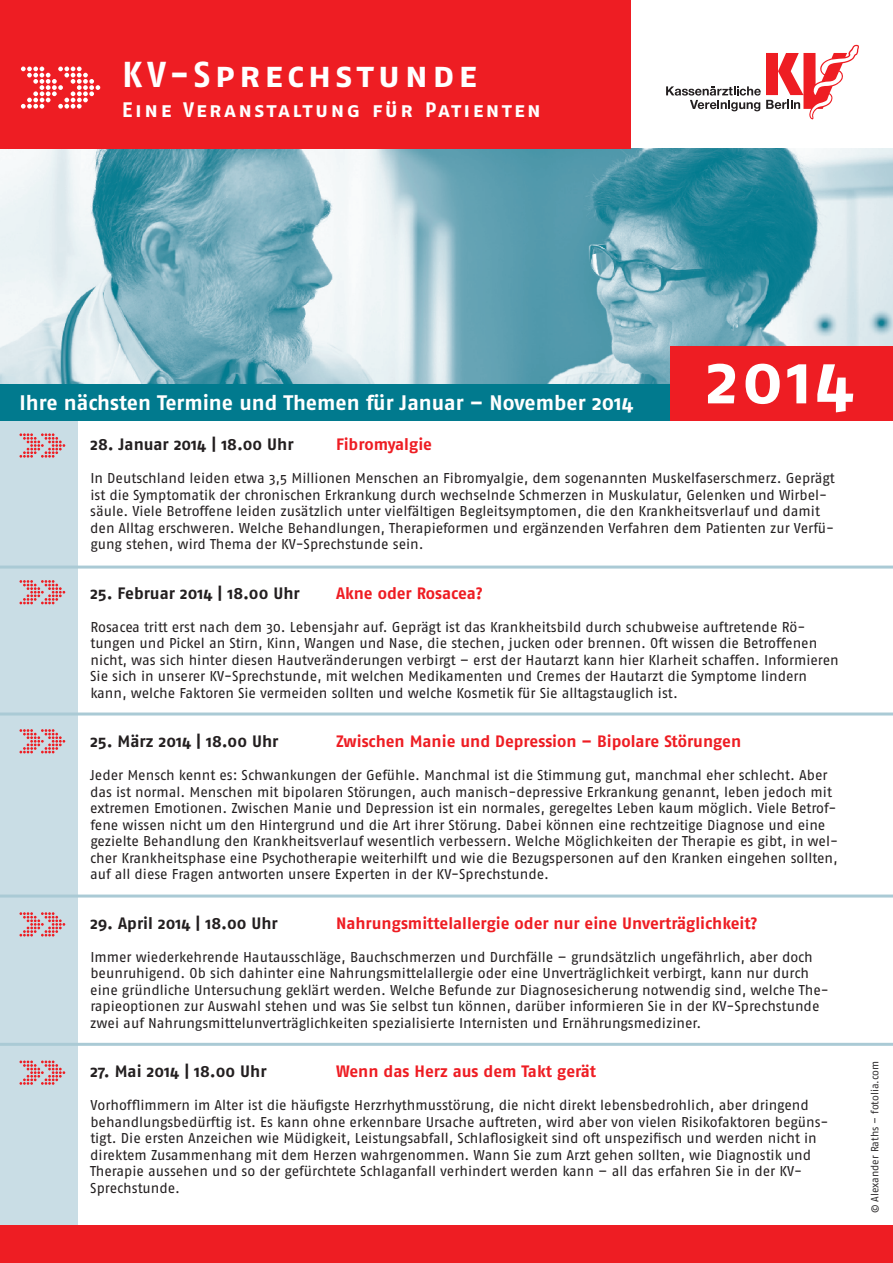
<style>
.page{position:relative;width:893px;height:1263px;background:#fff}
.page>*{position:absolute;margin:0;border:0;box-sizing:border-box;transform-origin:0 0}
.t1{font:69.75px "Fago No Bold Caps";color:#fff}
.t2{font:36px "Fago No Bold Caps";letter-spacing:.11em;color:#fff}
.t3{font:700 21px "Fago No";color:#fff}
.t4{font:21px "Fago No Bold Caps";letter-spacing:.11em;color:#fff}
.t5{font:700 16.5px "Fago No";color:#ee1d23}
.t6{font:700 16.5px "Fago No";color:#231f20}
.t7{font:14.25px/16.5px "Fago No";letter-spacing:-.005em;color:#231f20}
.t8{font:10.5px "Fago No";color:#312f30}
</style>
<div class="page">
<img style="left:0;top:149px;width:893px;height:235px">
<div style="left:0;top:406px;width:77px;height:825px;background:#c9dde5"></div>
<svg style="left:19px;top:433px;width:46px;height:25px"></svg>
<svg style="left:19px;top:1060px;width:46px;height:25px"></svg>
<hr style="left:0;top:1043px;width:893px;height:3px;background:#aacad5">
<svg style="left:19px;top:912px;width:46px;height:24px"></svg>
<hr style="left:0;top:894px;width:893px;height:3px;background:#aacad5">
<svg style="left:19px;top:729px;width:46px;height:24px"></svg>
<hr style="left:0;top:712px;width:893px;height:3px;background:#aacad5">
<svg style="left:19px;top:580px;width:46px;height:24px"></svg>
<hr style="left:0;top:566px;width:893px;height:3px;background:#aacad5">
<div style="left:0;top:1226px;width:893px;height:37px;background:#ee1d23"></div>
<div style="left:0;top:384px;width:893px;height:37px;background:#017a8e"></div>
<svg style="left:666px;top:45px;width:193px;height:75px"></svg>
<div style="left:0;top:0;width:631px;height:149px;background:#ee1d23"></div>
<svg style="left:21px;top:67px;width:79px;height:42px"></svg>
<div style="left:670px;top:346px;width:223px;height:75px;background:#ee1d23"></div>
<h2 class="t2" style="left:122px;top:54px;width:357px">KV-Sprechstunde</h2>
<h3 class="t4" style="left:122px;top:98px;width:421px">Eine Veranstaltung für Patienten</h3>
<h3 class="t3" style="left:19px;top:391px;width:616px">Ihre nächsten Termine und Themen für Januar – November 2014</h3>
<h1 class="t1" style="left:705px;top:338px;width:151px">2014</h1>
<p class="t6" style="left:90px;top:435px;width:205px">28. Januar 2014 | 18.00 Uhr</p>
<p class="t5" style="left:336px;top:435px;width:98px">Fibromyalgie</p>
<p class="t7" style="left:90px;top:470px;width:746px">In Deutschland leiden etwa 3,5 Millionen Menschen an Fibromyalgie, dem sogenannten Muskelfaserschmerz. Geprägt ist die Symptomatik der chronischen Erkrankung durch wechselnde Schmerzen in Muskulatur, Gelenken und Wirbel&shy;säule. Viele Betroffene leiden zusätzlich unter vielfältigen Begleitsymptomen, die den Krankheitsverlauf und damit den Alltag erschweren. Welche Behandlungen, Therapieformen und ergänzenden Verfahren dem Patienten zur Verfü&shy;gung stehen, wird Thema der KV-Sprechstunde sein.</p>
<p class="t6" style="left:90px;top:583px;width:211px">25. Februar 2014 | 18.00 Uhr</p>
<p class="t5" style="left:336px;top:583px;width:148px">Akne oder Rosacea?</p>
<p class="t7" style="left:90px;top:618px;width:750px">Rosacea tritt erst nach dem 30. Lebensjahr auf. Geprägt ist das Krankheitsbild durch schubweise auftretende Rö&shy;tungen und Pickel an Stirn, Kinn, Wangen und Nase, die stechen, jucken oder brennen. Oft wissen die Betroffenen nicht, was sich hinter diesen Hautveränderungen verbirgt – erst der Hautarzt kann hier Klarheit schaffen. Informieren Sie sich in unserer KV-Sprechstunde, mit welchen Medikamenten und Cremes der Hautarzt die Symptome lindern kann, welche Faktoren Sie vermeiden sollten und welche Kosmetik für Sie alltagstauglich ist.</p>
<p class="t6" style="left:90px;top:732px;width:190px">25. März 2014 | 18.00 Uhr</p>
<p class="t5" style="left:336px;top:732px;width:407px">Zwischen Manie und Depression – Bipolare Störungen</p>
<p class="t7" style="left:90px;top:767px;width:749px">Jeder Mensch kennt es: Schwankungen der Gefühle. Manchmal ist die Stimmung gut, manchmal eher schlecht. Aber das ist normal. Menschen mit bipolaren Störungen, auch manisch-depressive Erkrankung genannt, leben jedoch mit extremen Emotionen. Zwischen Manie und Depression ist ein normales, geregeltes Leben kaum möglich. Viele Betrof&shy;fene wissen nicht um den Hintergrund und die Art ihrer Störung. Dabei können eine rechtzeitige Diagnose und eine gezielte Behandlung den Krankheitsverlauf wesentlich verbessern. Welche Möglichkeiten der Therapie es gibt, in wel&shy;cher Krankheitsphase eine Psychotherapie weiterhilft und wie die Bezugspersonen auf den Kranken eingehen sollten, auf all diese Fragen antworten unsere Experten in der KV-Sprechstunde.</p>
<p class="t6" style="left:90px;top:913px;width:189px">29. April 2014 | 18.00 Uhr</p>
<p class="t5" style="left:336px;top:913px;width:423px">Nahrungsmittelallergie oder nur eine Unverträglichkeit?</p>
<p class="t7" style="left:90px;top:948px;width:740px">Immer wiederkehrende Hautausschläge, Bauchschmerzen und Durchfälle – grundsätzlich ungefährlich, aber doch beunruhigend. Ob sich dahinter eine Nahrungsmittelallergie oder eine Unverträglichkeit verbirgt, kann nur durch eine gründliche Untersuchung geklärt werden. Welche Befunde zur Diagnosesicherung notwendig sind, welche The&shy;rapieoptionen zur Auswahl stehen und was Sie selbst tun können, darüber informieren Sie in der KV-Sprechstunde zwei auf Nahrungsmittelunverträglichkeiten spezialisierte Internisten und Ernährungsmediziner.</p>
<p class="t6" style="left:90px;top:1062px;width:178px">27. Mai 2014 | 18.00 Uhr</p>
<p class="t5" style="left:336px;top:1062px;width:261px">Wenn das Herz aus dem Takt gerät</p>
<p class="t7" style="left:90px;top:1097px;width:740px">Vorhofflimmern im Alter ist die häufigste Herzrhythmusstörung, die nicht direkt lebensbedrohlich, aber dringend behandlungsbedürftig ist. Es kann ohne erkennbare Ursache auftreten, wird aber von vielen Risikofaktoren begüns&shy;tigt. Die ersten Anzeichen wie Müdigkeit, Leistungsabfall, Schlaflosigkeit sind oft unspezifisch und werden nicht in direktem Zusammenhang mit dem Herzen wahrgenommen. Wann Sie zum Arzt gehen sollten, wie Diagnostik und Therapie aussehen und so der gefürchtete Schlaganfall verhindert werden kann – all das erfahren Sie in der KV-Sprechstunde.</p>
<p class="t8" style="left:869px;top:1213px;width:154px;rotate:-90deg">© Alexander Raths – fotolia.com</p>
</div>
